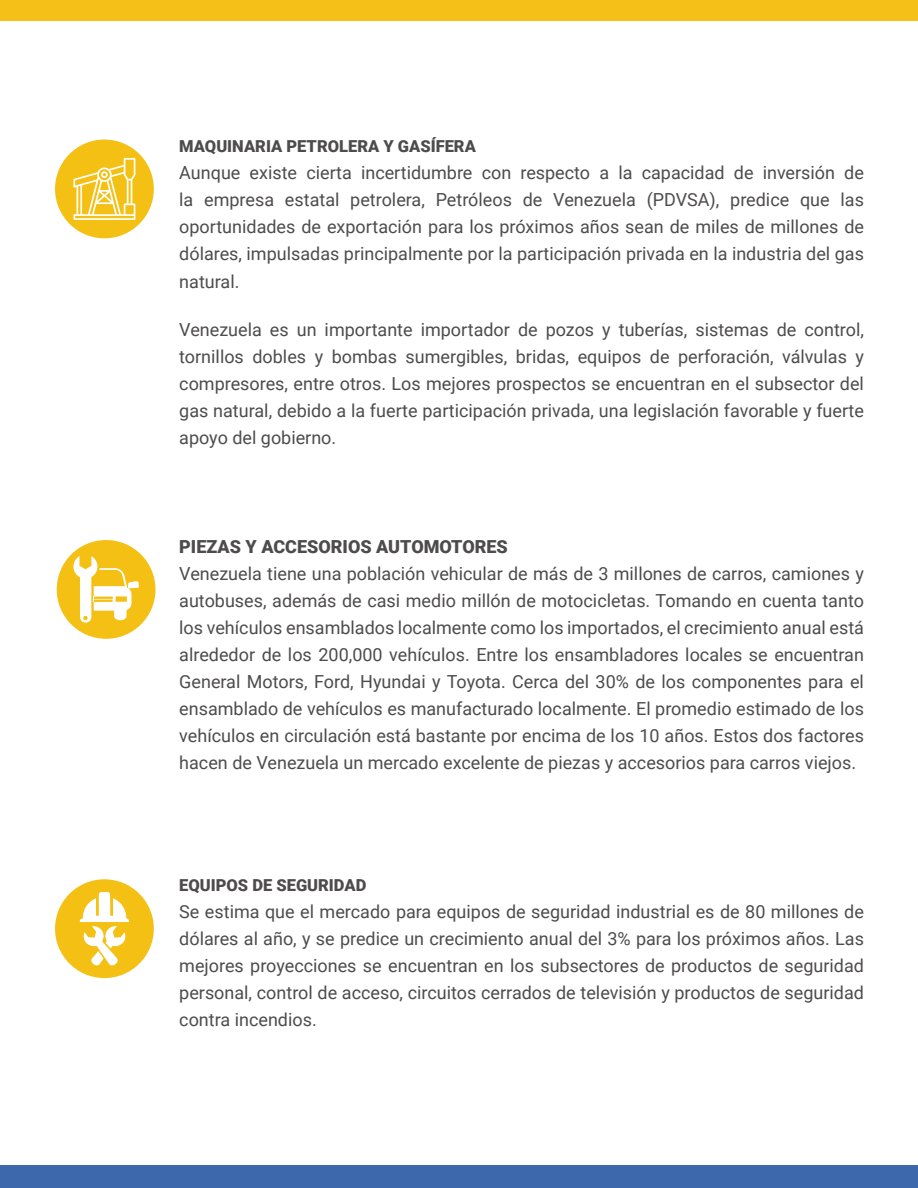
<style>
.page{position:relative;width:918px;height:1188px;background:#fff}
.page>*{position:absolute;margin:0;border:0;box-sizing:border-box;transform-origin:0 0}
.t1{font:18px/27px "Roboto";color:#4e4b4c;text-align:justify}
.t2{font:900 18px "Roboto";color:#4e4b4c}
.t3{font:900 16.5px "Roboto";color:#4e4b4c}
</style>
<div class="page">
<div style="left:0;top:0;width:918px;height:21px;background:#f5c013"></div>
<div style="left:57px;top:540px;width:99px;height:99px;background:#f4c013;border-radius:50%"></div>
<svg style="left:73px;top:556px;width:66px;height:67px"></svg>
<div style="left:0;top:1166px;width:918px;height:22px;background:#3d68ab"></div>
<div style="left:55px;top:140px;width:99px;height:98px;background:#f4c013;border-radius:50%"></div>
<svg style="left:73px;top:158px;width:62px;height:62px"></svg>
<div style="left:55px;top:879px;width:99px;height:99px;background:#f4c013;border-radius:50%"></div>
<svg style="left:80px;top:892px;width:49px;height:74px"></svg>
<p class="t3" style="left:179px;top:134px;width:298px">MAQUINARIA PETROLERA Y GASÍFERA</p>
<p class="t1" style="left:179px;top:158px;width:686px">Aunque existe cierta incertidumbre con respecto a la capacidad de inversión de la empresa estatal petrolera, Petróleos de Venezuela (PDVSA), predice que las oportunidades de exportación para los próximos años sean de miles de millones de dólares, impulsadas principalmente por la participación privada en la industria del gas natural.</p>
<p class="t1" style="left:179px;top:316px;width:686px">Venezuela es un importante importador de pozos y tuberías, sistemas de control, tornillos dobles y bombas sumergibles, bridas, equipos de perforación, válvulas y compresores, entre otros. Los mejores prospectos se encuentran en el subsector del gas natural, debido a la fuerte participación privada, una legislación favorable y fuerte apoyo del gobierno.</p>
<p class="t2" style="left:179px;top:534px;width:330px">PIEZAS Y ACCESORIOS AUTOMOTORES</p>
<p class="t1" style="left:179px;top:560px;width:686px">Venezuela tiene una población vehicular de más de 3 millones de carros, camiones y autobuses, además de casi medio millón de motocicletas. Tomando en cuenta tanto los vehículos ensamblados localmente como los importados, el crecimiento anual está alrededor de los 200,000 vehículos. Entre los ensambladores locales se encuentran General Motors, Ford, Hyundai y Toyota. Cerca del 30% de los componentes para el ensamblado de vehículos es manufacturado localmente. El promedio estimado de los vehículos en circulación está bastante por encima de los 10 años. Estos dos factores hacen de Venezuela un mercado excelente de piezas y accesorios para carros viejos.</p>
<p class="t3" style="left:179px;top:873px;width:189px">EQUIPOS DE SEGURIDAD</p>
<p class="t1" style="left:179px;top:897px;width:686px">Se estima que el mercado para equipos de seguridad industrial es de 80 millones de dólares al año, y se predice un crecimiento anual del 3% para los próximos años. Las mejores proyecciones se encuentran en los subsectores de productos de seguridad personal, control de acceso, circuitos cerrados de televisión y productos de seguridad contra incendios.</p>
</div>
